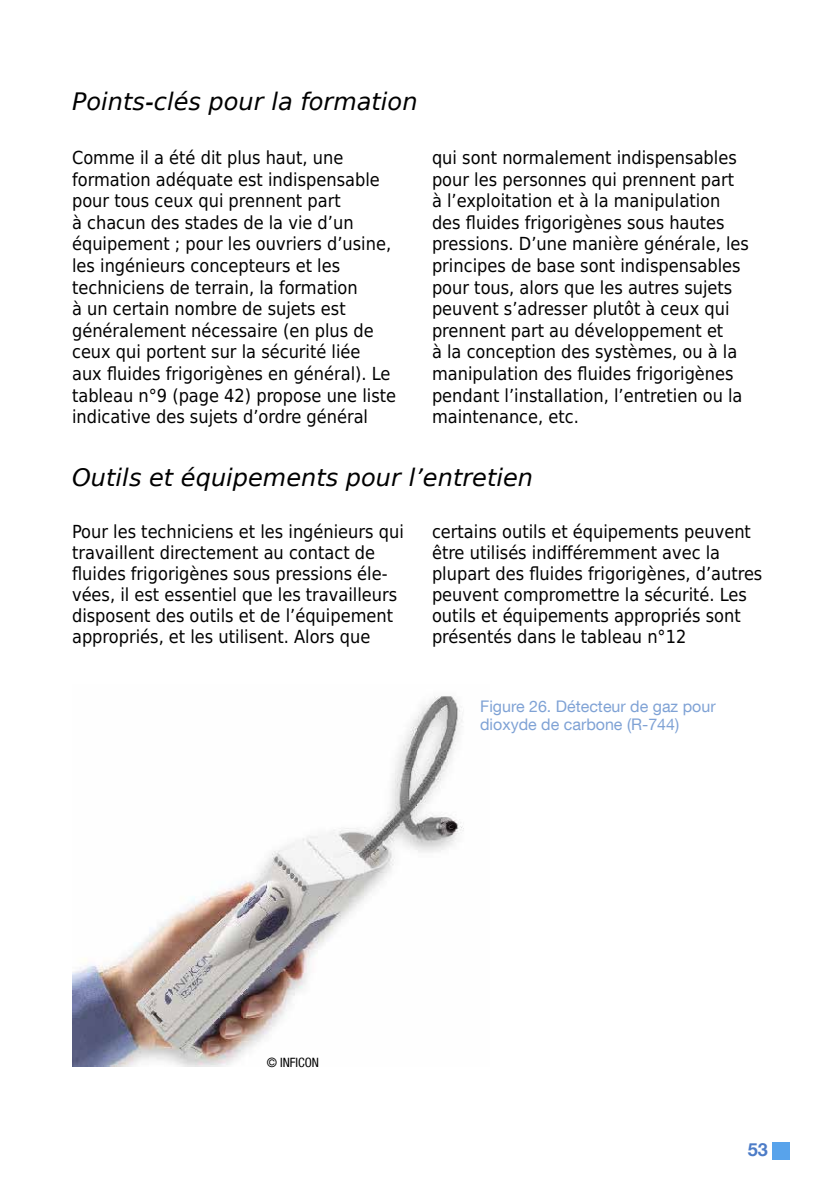
<style>
.page{position:relative;width:840px;height:1191px;background:#fff}
.page>*{position:absolute;margin:0;border:0;box-sizing:border-box;transform-origin:0 0}
.t1{font:italic 24px "DejaVu Sans";color:#000}
.t2{font:18px/21.6px "DejaVu Sans Condensed";color:#000}
.t3{font:700 18px "Helvetica Neue LT Com";color:#4d7cc7}
.t4{font:16px/18px "Helvetica Neue LT Com";color:#7fa2d5}
.t5{font:condensed 12.8px "Helvetica Neue LT Com";color:#000}
</style>
<div class="page">
<img style="left:72px;top:696px;width:392px;height:370px">
<div style="left:772px;top:1142px;width:17px;height:17px;background:#58a3eb"></div>
<h1 class="t1" style="left:72px;top:85px;width:347px">Points-clés pour la formation</h1>
<p class="t2" style="left:72px;top:146px;width:325px">Comme il a été dit plus haut, une formation adéquate est indispensable pour tous ceux qui prennent part<br>à chacun des stades de la vie d’un équipement ; pour les ouvriers d’usine, les ingénieurs concepteurs et les techniciens de terrain, la formation<br>à un certain nombre de sujets est généralement nécessaire (en plus de ceux qui portent sur la sécurité liée<br>aux fluides frigorigènes en général). Le tableau n°9 (page 42) propose une liste indicative des sujets d’ordre général</p>
<p class="t2" style="left:432px;top:146px;width:318px">qui sont normalement indispensables pour les personnes qui prennent part<br>à l’exploitation et à la manipulation des fluides frigorigènes sous hautes pressions. D’une manière générale, les principes de base sont indispensables pour tous, alors que les autres sujets peuvent s’adresser plutôt à ceux qui prennent part au développement et<br>à la conception des systèmes, ou à la manipulation des fluides frigorigènes pendant l’installation, l’entretien ou la maintenance, etc.</p>
<h1 class="t1" style="left:72px;top:460px;width:462px">Outils et équipements pour l’entretien</h1>
<p class="t2" style="left:72px;top:521px;width:333px;line-height:21px">Pour les techniciens et les ingénieurs qui travaillent directement au contact de fluides frigorigènes sous pressions éle&shy;vées, il est essentiel que les travailleurs disposent des outils et de l’équipement appropriés, et les utilisent. Alors que</p>
<p class="t2" style="left:432px;top:521px;width:332px;line-height:21px">certains outils et équipements peuvent être utilisés indifféremment avec la plupart des fluides frigorigènes, d’autres peuvent compromettre la sécurité. Les outils et équipements appropriés sont présentés dans le tableau n°12</p>
<p class="t5" style="left:266px;top:1055px;width:54px">© INFICON</p>
<p class="t4" style="left:480px;top:697px;width:237px">Figure 26. Détecteur de gaz pour dioxyde de carbone (R-744)</p>
<p class="t3" style="left:747px;top:1137px;width:22px">53</p>
</div>
